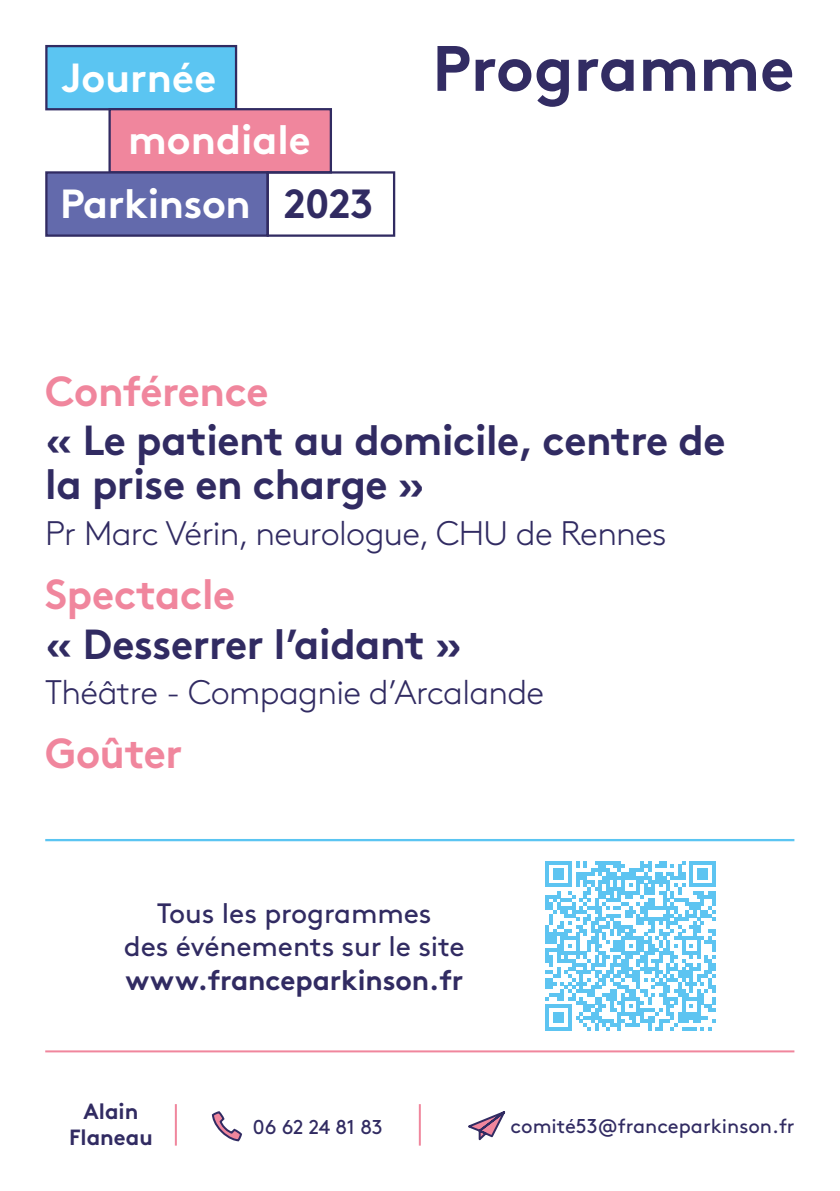
<style>
.page{position:relative;width:840px;height:1191px;background:#fff}
.page>*{position:absolute;margin:0;border:0;box-sizing:border-box;transform-origin:0 0}
.t1{font:700 64px "Brown";color:#322c63}
.t2{font:700 42px/44px "Brown";letter-spacing:-.01em;color:#312b62}
.t3{font:700 42px "Brown";letter-spacing:-.01em;color:#f0869d}
.t4{font:700 40.6px "Brown";color:#fff}
.t5{font:300 34px "Brown";letter-spacing:-.02em;color:#312b62}
.t6{font:28px/33.6px "Brown";letter-spacing:-.005em;color:#312b62;text-align:center}
.t7{font:700 28px "Brown";letter-spacing:-.005em;color:#312b62}
.t8{font:700 22px/26.4px "Brown";color:#312b62;text-align:center}
.t9{font:20px "Brown";color:#312b62}
.s1{color:#312b62}
</style>
<div class="page">
<hr style="left:45px;top:1050px;width:749px;height:2px;background:#f0869d">
<hr style="left:418px;top:1104px;width:2px;height:41px;background:#f0869d">
<hr style="left:175px;top:1104px;width:2px;height:41px;background:#f0869d">
<svg style="left:211px;top:1111px;width:31px;height:31px"></svg>
<svg style="left:468px;top:1111px;width:38px;height:30px"></svg>
<svg style="left:545px;top:861px;width:170px;height:170px"></svg>
<hr style="left:45px;top:839px;width:749px;height:2px;background:#5bc5f2">
<div style="left:45px;top:45px;width:192px;height:65px;background:#5bc5f2;border:2px solid #312b62"></div>
<div style="left:108px;top:108px;width:224px;height:65px;background:#f0869d;border:2px solid #312b62"></div>
<div style="left:45px;top:171px;width:224px;height:66px;background:#636aac;border:2px solid #312b62"></div>
<div style="left:266px;top:171px;width:129px;height:66px;border:2px solid #312b62"></div>
<p class="t4" style="left:61px;top:44px;width:156px">Journée</p>
<p class="t4" style="left:128px;top:107px;width:184px">mondiale</p>
<p class="t4" style="left:60px;top:171px;width:314px">Parkinson <span class="s1">2023</span></p>
<h1 class="t1" style="left:432px;top:17px;width:363px">Programme</h1>
<p class="t3" style="left:45px;top:357px;width:225px">Conférence</p>
<p class="t2" style="left:45px;top:414px;width:681px">« Le patient au domicile, centre de la prise en charge »</p>
<p class="t5" style="left:45px;top:508px;width:622px">Pr Marc Vérin, neurologue, CHU de Rennes</p>
<p class="t3" style="left:45px;top:560px;width:191px">Spectacle</p>
<p class="t2" style="left:45px;top:617px;width:418px">« Desserrer l’aidant »</p>
<p class="t5" style="left:45px;top:667px;width:500px">Théâtre - Compagnie d’Arcalande</p>
<p class="t3" style="left:45px;top:719px;width:139px">Goûter</p>
<p class="t6" style="left:124px;top:893px;width:342px">Tous les programmes<br>des événements sur le site</p>
<p class="t7" style="left:125px;top:957px;width:339px">www.franceparkinson.fr</p>
<p class="t8" style="left:69px;top:1095px;width:85px">Alain<br>Flaneau</p>
<p class="t9" style="left:253px;top:1112px;width:131px">06 62 24 81 83</p>
<p class="t9" style="left:510px;top:1111px;width:285px">comité53@franceparkinson.fr</p>
</div>
